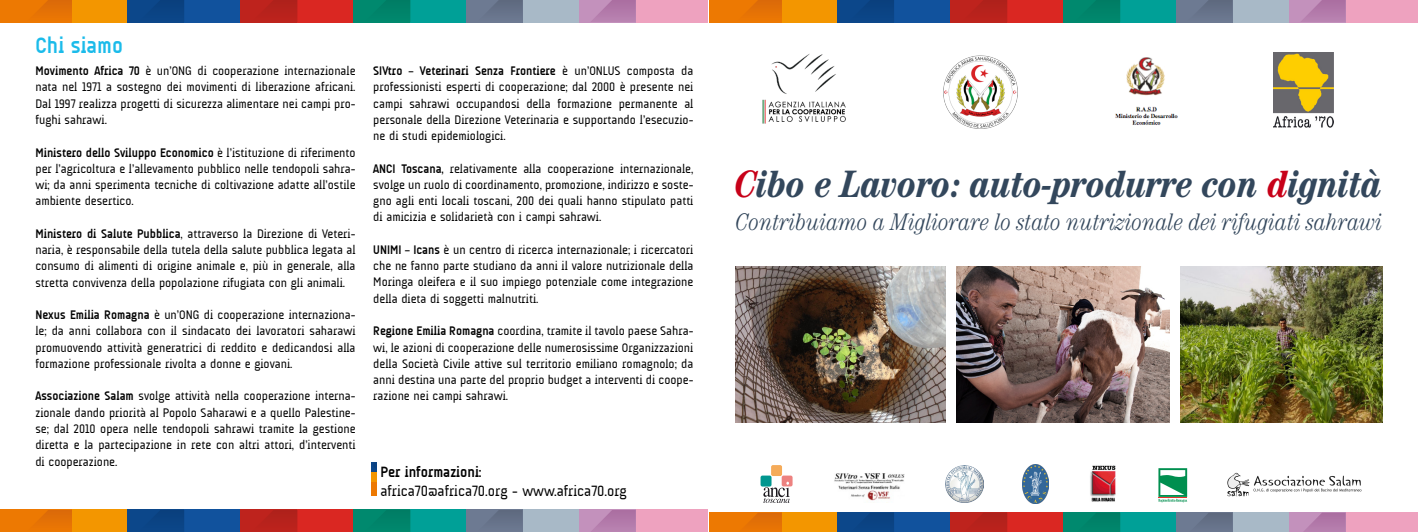
<style>
.page{position:relative;width:1418px;height:532px;background:#fff}
.page>*{position:absolute;margin:0;border:0;box-sizing:border-box;transform-origin:0 0}
.t1{font:italic 700 condensed 38.25px "Century Std";color:#33475c}
.t2{font:italic 300 condensed 24px "Century Std";color:#33475c}
.t3{font:700 22.5px "A Udimat";color:#1bbbea}
.t4{font:15px "A Udimat";color:#000}
.t5{font:700 15px "A Udimat";color:#000}
.t6{font:12.5px/16.2px "A Udimat";color:#000;text-align:justify}
.s1{font-weight:700}
.s2{color:#c70119}
</style>
<div class="page">
<img style="left:762px;top:53px;width:84px;height:71px">
<div style="left:371px;top:462px;width:6px;height:10px;background:#0c478a"></div>
<div style="left:371px;top:472px;width:6px;height:10px;background:#f39600"></div>
<div style="left:371px;top:482px;width:6px;height:13px;background:#ed7902"></div>
<svg style="left:945px;top:388px;width:225px;height:23px"></svg>
<img style="left:1273px;top:53px;width:60px;height:75px">
<img style="left:1022px;top:464px;width:26px;height:39px">
<img style="left:1115px;top:57px;width:63px;height:68px">
<img style="left:834px;top:473px;width:71px;height:28px">
<img style="left:945px;top:465px;width:38px;height:37px">
<img style="left:1090px;top:465px;width:26px;height:37px">
<svg style="left:1158px;top:468px;width:29px;height:34px"></svg>
<div style="left:771px;top:465px;width:11px;height:11px;background:#f5ab59;border-radius:2px"></div>
<div style="left:760px;top:475px;width:11px;height:11px;background:#00968f;border-radius:2px"></div>
<div style="left:781px;top:475px;width:11px;height:11px;background:#ed8280;border-radius:2px"></div>
<svg style="left:763px;top:481px;width:26px;height:22px"></svg>
<img style="left:943px;top:55px;width:75px;height:74px">
<img style="left:1227px;top:472px;width:135px;height:25px">
<div style="left:781px;top:0;width:57px;height:22px;background:#f39600"></div>
<div style="left:709px;top:0;width:72px;height:22px;background:#ed7902"></div>
<svg style="left:749px;top:0;width:33px;height:22px"></svg>
<div style="left:894px;top:0;width:56px;height:22px;background:#11529d"></div>
<div style="left:837px;top:0;width:57px;height:22px;background:#0c478a"></div>
<svg style="left:866px;top:0;width:28px;height:5px"></svg>
<div style="left:1007px;top:0;width:56px;height:22px;background:#da2722"></div>
<div style="left:950px;top:0;width:57px;height:22px;background:#be231d"></div>
<svg style="left:977px;top:0;width:30px;height:8px"></svg>
<div style="left:1120px;top:0;width:56px;height:22px;background:#00a097"></div>
<div style="left:1063px;top:0;width:57px;height:22px;background:#00896e"></div>
<svg style="left:1093px;top:0;width:27px;height:4px"></svg>
<div style="left:1232px;top:0;width:56px;height:22px;background:#a8b9c7"></div>
<div style="left:1175px;top:0;width:57px;height:22px;background:#6d7a92"></div>
<svg style="left:1200px;top:0;width:32px;height:10px"></svg>
<div style="left:1345px;top:0;width:72px;height:22px;background:#eea2bf"></div>
<div style="left:1288px;top:0;width:57px;height:22px;background:#c391bc"></div>
<svg style="left:1301px;top:0;width:44px;height:22px"></svg>
<div style="left:781px;top:512px;width:57px;height:19px;background:#f39600"></div>
<div style="left:709px;top:512px;width:72px;height:19px;background:#ed7902"></div>
<svg style="left:749px;top:512px;width:33px;height:19px"></svg>
<div style="left:894px;top:512px;width:56px;height:19px;background:#11529d"></div>
<div style="left:837px;top:512px;width:57px;height:19px;background:#0c478a"></div>
<svg style="left:867px;top:513px;width:27px;height:4px"></svg>
<div style="left:1007px;top:512px;width:56px;height:19px;background:#da2722"></div>
<div style="left:950px;top:512px;width:57px;height:19px;background:#be231d"></div>
<svg style="left:977px;top:513px;width:30px;height:7px"></svg>
<div style="left:1120px;top:512px;width:56px;height:19px;background:#00a097"></div>
<div style="left:1063px;top:512px;width:57px;height:19px;background:#00896e"></div>
<svg style="left:1093px;top:513px;width:27px;height:4px"></svg>
<div style="left:1232px;top:512px;width:56px;height:19px;background:#a8b9c7"></div>
<div style="left:1175px;top:512px;width:57px;height:19px;background:#6d7a92"></div>
<svg style="left:1200px;top:513px;width:32px;height:10px"></svg>
<div style="left:1345px;top:512px;width:72px;height:19px;background:#eea2bf"></div>
<div style="left:1288px;top:512px;width:57px;height:19px;background:#c391bc"></div>
<svg style="left:1305px;top:512px;width:40px;height:19px"></svg>
<img style="left:735px;top:266px;width:210px;height:156px">
<img style="left:1180px;top:266px;width:202px;height:156px">
<img style="left:956px;top:266px;width:213px;height:156px">
<div style="left:72px;top:510px;width:56px;height:21px;background:#f39600"></div>
<div style="left:0;top:510px;width:72px;height:21px;background:#ed7902"></div>
<svg style="left:39px;top:510px;width:33px;height:10px"></svg>
<div style="left:184px;top:510px;width:57px;height:21px;background:#11529d"></div>
<div style="left:127px;top:510px;width:57px;height:21px;background:#0c478a"></div>
<svg style="left:156px;top:510px;width:28px;height:5px"></svg>
<div style="left:297px;top:510px;width:56px;height:21px;background:#da2722"></div>
<div style="left:241px;top:510px;width:56px;height:21px;background:#be231d"></div>
<svg style="left:267px;top:510px;width:30px;height:8px"></svg>
<div style="left:410px;top:510px;width:56px;height:21px;background:#00a097"></div>
<div style="left:353px;top:510px;width:57px;height:21px;background:#00896e"></div>
<svg style="left:383px;top:510px;width:27px;height:4px"></svg>
<div style="left:522px;top:510px;width:57px;height:21px;background:#a8b9c7"></div>
<div style="left:466px;top:510px;width:56px;height:21px;background:#6d7a92"></div>
<svg style="left:490px;top:510px;width:32px;height:10px"></svg>
<div style="left:635px;top:510px;width:73px;height:21px;background:#eea2bf"></div>
<div style="left:579px;top:510px;width:56px;height:21px;background:#c391bc"></div>
<svg style="left:592px;top:510px;width:43px;height:21px"></svg>
<div style="left:72px;top:0;width:56px;height:22px;background:#f39600"></div>
<div style="left:0;top:0;width:72px;height:22px;background:#ed7902"></div>
<svg style="left:39px;top:0;width:33px;height:10px"></svg>
<div style="left:184px;top:0;width:57px;height:22px;background:#11529d"></div>
<div style="left:127px;top:0;width:57px;height:22px;background:#0c478a"></div>
<svg style="left:156px;top:0;width:28px;height:5px"></svg>
<div style="left:297px;top:0;width:56px;height:22px;background:#da2722"></div>
<div style="left:241px;top:0;width:56px;height:22px;background:#be231d"></div>
<svg style="left:267px;top:0;width:30px;height:8px"></svg>
<div style="left:410px;top:0;width:56px;height:22px;background:#00a097"></div>
<div style="left:353px;top:0;width:57px;height:22px;background:#00896e"></div>
<svg style="left:383px;top:0;width:27px;height:4px"></svg>
<div style="left:522px;top:0;width:57px;height:22px;background:#a8b9c7"></div>
<div style="left:466px;top:0;width:56px;height:22px;background:#6d7a92"></div>
<svg style="left:490px;top:0;width:32px;height:10px"></svg>
<div style="left:635px;top:0;width:73px;height:22px;background:#eea2bf"></div>
<div style="left:579px;top:0;width:56px;height:22px;background:#c391bc"></div>
<svg style="left:591px;top:0;width:44px;height:22px"></svg>
<h3 class="t3" style="left:35px;top:32px;width:89px">Chi siamo</h3>
<p class="t6" style="left:35px;top:63px;width:321px"><span class="s1">Movimento Africa 70</span> è un’ONG di cooperazione internazionale nata nel 1971 a sostegno dei movimenti di liberazione africani.<br>Dal 1997 realizza progetti di sicurezza alimentare nei campi pro&shy;fughi sahrawi.</p>
<p class="t6" style="left:35px;top:144px;width:321px"><span class="s1">Ministero dello Sviluppo Economico</span> è l’istituzione di riferimento per l’agricoltura e l’allevamento pubblico nelle tendopoli sahra&shy;wi; da anni sperimenta tecniche di coltivazione adatte all’ostile ambiente desertico.</p>
<p class="t6" style="left:35px;top:225px;width:321px"><span class="s1">Ministero di Salute Pubblica</span>, attraverso la Direzione di Veteri&shy;naria, è responsabile della tutela della salute pubblica legata al consumo di alimenti di origine animale e, più in generale, alla stretta convivenza della popolazione rifugiata con gli animali.</p>
<p class="t6" style="left:35px;top:306px;width:321px"><span class="s1">Nexus Emilia Romagna</span> è un’ONG di cooperazione internaziona&shy;le; da anni collabora con il sindacato dei lavoratori saharawi promuovendo attività generatrici di reddito e dedicandosi alla formazione professionale rivolta a donne e giovani.</p>
<p class="t6" style="left:35px;top:388px;width:322px"><span class="s1">Associazione Salam</span> svolge attività nella cooperazione interna&shy;zionale dando priorità al Popolo Saharawi e a quello Palestine&shy;se; dal 2010 opera nelle tendopoli sahrawi tramite la gestione diretta e la partecipazione in rete con altri attori, d’interventi di cooperazione.</p>
<p class="t6" style="left:373px;top:63px;width:321px"><span class="s1">SIVtro – Veterinari Senza Frontiere</span> è un’ONLUS composta da professionisti esperti di cooperazione; dal 2000 è presente nei campi sahrawi occupandosi della formazione permanente al personale della Direzione Veterinaria e supportando l’esecuzio&shy;ne di studi epidemiologici.</p>
<p class="t6" style="left:373px;top:160px;width:321px"><span class="s1">ANCI Toscana,</span> relativamente alla cooperazione internazionale, svolge un ruolo di coordinamento, promozione, indirizzo e soste&shy;gno agli enti locali toscani, 200 dei quali hanno stipulato patti di amicizia e solidarietà con i campi sahrawi.</p>
<p class="t6" style="left:373px;top:241px;width:321px"><span class="s1">UNIMI – Icans</span> è un centro di ricerca internazionale; i ricercatori che ne fanno parte studiano da anni il valore nutrizionale della Moringa oleifera e il suo impiego potenziale come integrazione della dieta di soggetti malnutriti.</p>
<p class="t6" style="left:373px;top:323px;width:321px"><span class="s1">Regione Emilia Romagna</span> coordina, tramite il tavolo paese Sahra&shy;wi, le azioni di cooperazione delle numerosissime Organizzazioni della Società Civile attive sul territorio emiliano romagnolo; da anni destina una parte del proprio budget a interventi di coope&shy;razione nei campi sahrawi.</p>
<p class="t5" style="left:380px;top:463px;width:103px">Per informazioni:</p>
<p class="t4" style="left:380px;top:482px;width:248px">africa70@africa70.org - www.africa70.org</p>
<h1 class="t1" style="left:735px;top:161px;width:648px"><span class="s2">C</span>ibo e Lavoro: auto-produrre con <span class="s2">d</span>ignità</h1>
<h2 class="t2" style="left:736px;top:207px;width:648px">Contribuiamo a Migliorare lo stato nutrizionale dei rifugiati sahrawi</h2>
</div>
